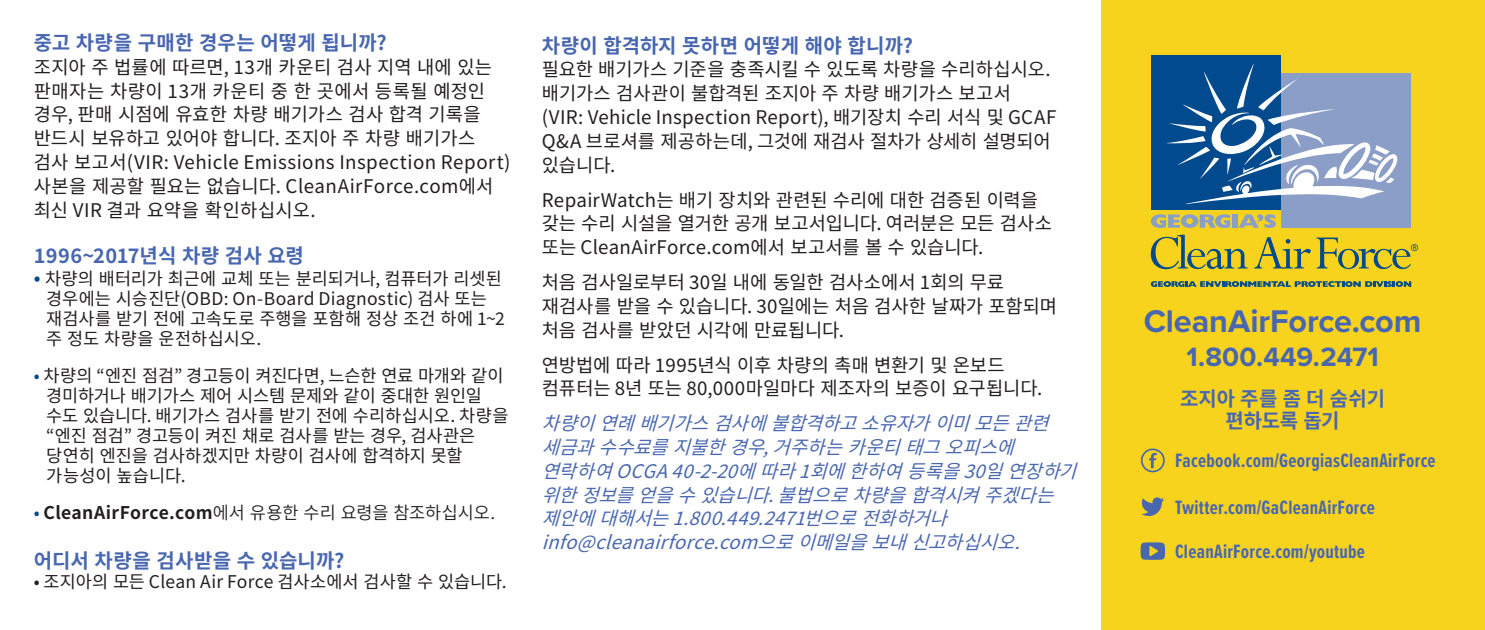
<style>
.page{position:relative;width:1485px;height:630px;background:#fff}
.page>*{position:absolute;margin:0;border:0;box-sizing:border-box;transform-origin:0 0}
.t1{font:700 32.5px "Proxima Nova";letter-spacing:-.005em;color:#4967b0}
.t2{font:700 27.5px "Proxima Nova";color:#4967b0}
.t3{font:700 20px "Proxima Nova Ex Cn";letter-spacing:.015em;color:#4967b0}
.t4{font:700 20px "Source Han Sans KR";letter-spacing:.01em;color:#4967b0}
.t5{font:700 20px/22.5px "Source Han Sans KR";letter-spacing:-.01em;color:#4967b0;text-align:center}
.t6{font:18.75px/23.8px "Source Han Sans KR";letter-spacing:.01em;color:#231f20}
.t7{font:italic 18.75px/23.8px "Source Han Sans KR";color:#4967b0}
.t8{font:17.5px/20px "Source Han Sans KR";color:#231f20}
.t9{font:700 17.5px "Source Han Sans KR";letter-spacing:.02em;color:#231f20}
.s1{font-size:20px;color:#004a8d}
.s2{color:#004a8d}
.s3{font-weight:400;color:#004a8d}
.s4{font-weight:400}
</style>
<div class="page">
<div style="left:1101px;top:0;width:384px;height:630px;background:#f8d31e"></div>
<div style="left:1151px;top:55px;width:130px;height:155px;background:#004a8d"></div>
<div style="left:1281px;top:73px;width:130px;height:155px;background:#8b9ec7"></div>
<svg style="left:1151px;top:214px;width:79px;height:14px"></svg>
<div style="left:1232px;top:214px;width:5px;height:14px;background:#8b9ec7"></div>
<svg style="left:1238px;top:214px;width:38px;height:14px"></svg>
<svg style="left:1151px;top:281px;width:260px;height:6px"></svg>
<svg style="left:1151px;top:235px;width:97px;height:34px"></svg>
<svg style="left:1254px;top:237px;width:57px;height:31px"></svg>
<svg style="left:1317px;top:238px;width:101px;height:31px"></svg>
<svg style="left:1167px;top:64px;width:231px;height:140px"></svg>
<svg style="left:1141px;top:542px;width:24px;height:18px"></svg>
<svg style="left:1141px;top:448px;width:24px;height:24px"></svg>
<svg style="left:1141px;top:497px;width:23px;height:19px"></svg>
<p class="t4" style="left:34px;top:32px;width:355px">중고 차량을 구매한 경우는 어떻게 됩니까?</p>
<p class="t6" style="left:34px;top:56px;width:478px">조지아 주 법률에 따르면, 13개 카운티 검사 지역 내에 있는 판매자는 차량이 13개 카운티 중 한 곳에서 등록될 예정인 경우, 판매 시점에 유효한 차량 배기가스 검사 합격 기록을 반드시 보유하고 있어야 합니다. 조지아 주 차량 배기가스 검사 보고서(VIR: Vehicle Emissions Inspection Report) 사본을 제공할 필요는 없습니다. CleanAirForce.com에서 최신 VIR 결과 요약을 확인하십시오.</p>
<p class="t4" style="left:34px;top:244px;width:272px">1996~2017년식 차량 검사 요령</p>
<p class="t8" style="left:46px;top:269px;width:460px;text-indent:-13px"><span class="s1">•</span> 차량의 배터리가 최근에 교체 또는 분리되거나, 컴퓨터가 리셋된 경우에는 시승진단(OBD: On-Board Diagnostic) 검사 또는 재검사를 받기 전에 고속도로 주행을 포함해 정상 조건 하에 1~2 주 정도 차량을 운전하십시오.</p>
<p class="t8" style="left:46px;top:366px;width:464px;text-indent:-12px"><span class="s2">•</span> 차량의 “엔진 점검” 경고등이 켜진다면, 느슨한 연료 마개와 같이 경미하거나 배기가스 제어 시스템 문제와 같이 중대한 원인일 수도 있습니다. 배기가스 검사를 받기 전에 수리하십시오. 차량을 “엔진 점검” 경고등이 켜진 채로 검사를 받는 경우, 검사관은 당연히 엔진을 검사하겠지만 차량이 검사에 합격하지 못할 가능성이 높습니다.</p>
<p class="t9" style="left:34px;top:503px;width:463px"><span class="s3">•</span> CleanAirForce.com<span class="s4">에서 유용한 수리 요령을 참조하십시오.</span></p>
<p class="t4" style="left:34px;top:549px;width:312px">어디서 차량을 검사받을 수 있습니까?</p>
<p class="t8" style="left:34px;top:572px;width:475px">• 조지아의 모든 Clean Air Force 검사소에서 검사할 수 있습니다.</p>
<p class="t4" style="left:542px;top:34px;width:373px">차량이 합격하지 못하면 어떻게 해야 합니까?</p>
<p class="t6" style="left:542px;top:58px;width:516px">필요한 배기가스 기준을 충족시킬 수 있도록 차량을 수리하십시오. 배기가스 검사관이 불합격된 조지아 주 차량 배기가스 보고서 (VIR: Vehicle Inspection Report), 배기장치 수리 서식 및 GCAF<br>Q&amp;A 브로셔를 제공하는데, 그것에 재검사 절차가 상세히 설명되어 있습니다.</p>
<p class="t6" style="left:542px;top:188px;width:512px">RepairWatch는 배기 장치와 관련된 수리에 대한 검증된 이력을 갖는 수리 시설을 열거한 공개 보고서입니다. 여러분은 모든 검사소 또는 CleanAirForce.com에서 보고서를 볼 수 있습니다.</p>
<p class="t6" style="left:542px;top:271px;width:517px">처음 검사일로부터 30일 내에 동일한 검사소에서 1회의 무료 재검사를 받을 수 있습니다. 30일에는 처음 검사한 날짜가 포함되며 처음 검사를 받았던 시각에 만료됩니다.</p>
<p class="t6" style="left:542px;top:353px;width:502px">연방법에 따라 1995년식 이후 차량의 촉매 변환기 및 온보드 컴퓨터는 8년 또는 80,000마일마다 제조자의 보증이 요구됩니다.</p>
<p class="t7" style="left:542px;top:412px;width:551px">차량이연례배기가스검사에불합격하고소유자가이미모든관련 세금과수수료를지불한경우,거주하는카운티태그오피스에 연락하여OCGA40-2-20에따라1회에한하여등록을30일연장하기 위한정보를얻을수있습니다.불법으로차량을합격시켜주겠다는 제안에대해서는1.800.449.2471번으로전화하거나 info@cleanairforce.com으로이메일을보내신고하십시오.</p>
<h1 class="t1" style="left:1144px;top:297px;width:279px">CleanAirForce.com</h1>
<h2 class="t2" style="left:1186px;top:337px;width:194px">1.800.449.2471</h2>
<p class="t5" style="left:1180px;top:388px;width:207px">조지아 주를 좀 더 숨쉬기 편하도록 돕기</p>
<p class="t3" style="left:1175px;top:446px;width:262px">Facebook.com/GeorgiasCleanAirForce</p>
<p class="t3" style="left:1175px;top:492px;width:201px">Twitter.com/GaCleanAirForce</p>
<p class="t3" style="left:1175px;top:536px;width:191px">CleanAirForce.com/youtube</p>
</div>
